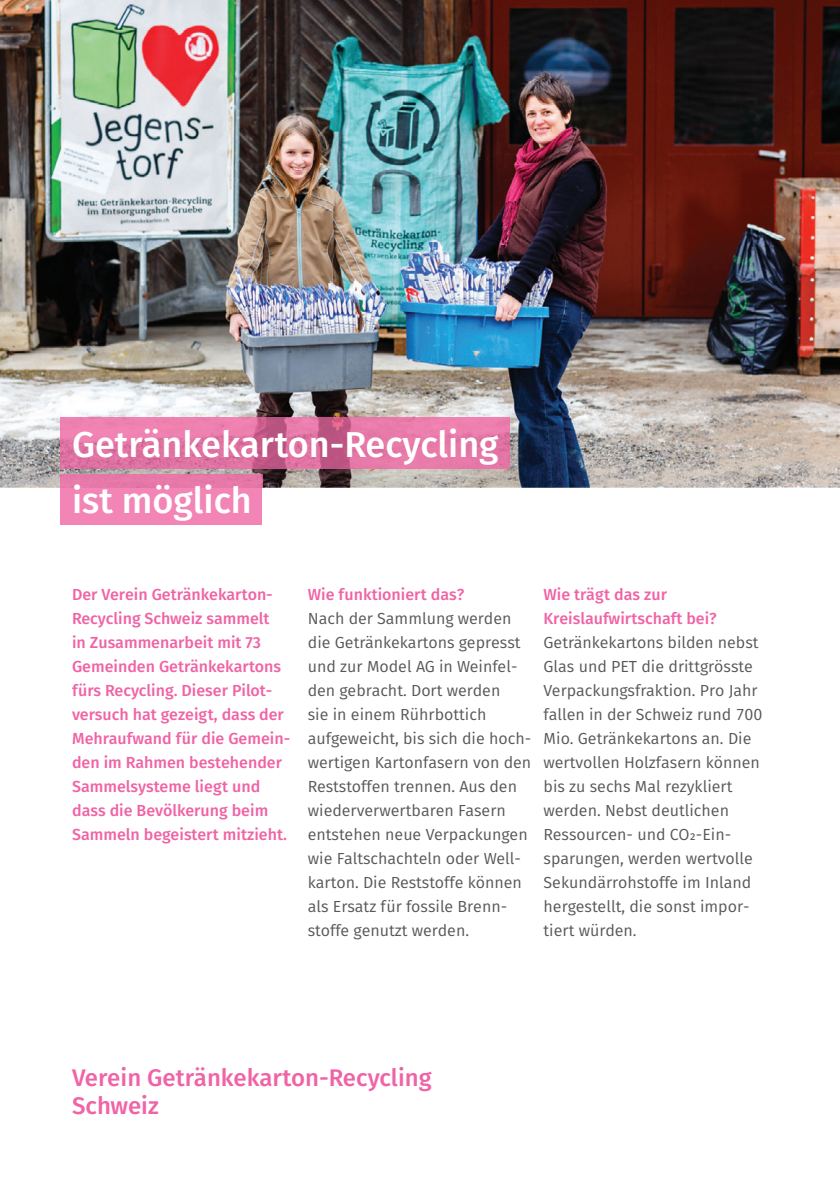
<style>
.page{position:relative;width:840px;height:1191px;background:#fff}
.page>*{position:absolute;margin:0;border:0;box-sizing:border-box;transform-origin:0 0}
.t1{font:500 36px/56px "Fira Sans";color:#fff}
.t2{font:500 24px/28px "Fira Sans";color:#f063a6}
.t3{font:16px/24px "Fira Sans";color:#57585a}
.t4{font:500 16px/24px "Fira Sans";color:#f063a6}
</style>
<div class="page">
<img style="left:0;top:0;width:839px;height:488px">
<div style="left:61px;top:488px;width:201px;height:37px;background:#f285b5"></div>
<div style="left:61px;top:474px;width:201px;height:14px;background:#e678a8"></div>
<img style="left:61px;top:418px;width:448px;height:51px">
<h1 class="t1" style="left:72px;top:416px;width:428px">Getränkekarton-Recycling ist möglich</h1>
<p class="t4" style="left:72px;top:582px;width:219px">Der Verein Getränkekarton-<br>Recycling Schweiz sammelt<br>in Zusammenarbeit mit 73<br>Gemeinden Getränkekartons fürs Recycling. Dieser Pilot&shy;versuch hat gezeigt, dass der<br>Mehraufwand für die Gemein&shy;den im Rahmen bestehender<br>Sammelsysteme liegt und dass die Bevölkerung beim<br>Sammeln begeistert mitzieht.</p>
<p class="t4" style="left:307px;top:582px;width:158px">Wie funktioniert das?</p>
<p class="t3" style="left:307px;top:606px;width:225px">Nach der Sammlung werden die Getränkekartons gepresst und zur Model AG in Weinfel&shy;den gebracht. Dort werden<br>sie in einem Rührbottich aufgeweicht, bis sich die hoch&shy;wertigen Kartonfasern von den<br>Reststoffen trennen. Aus den wiederverwertbaren Fasern entstehen neue Verpackungen wie Faltschachteln oder Well&shy;karton. Die Reststoffe können als Ersatz für fossile Brenn&shy;stoffe genutzt werden.</p>
<p class="t4" style="left:543px;top:582px;width:175px">Wie trägt das zur<br>Kreislaufwirtschaft bei?</p>
<p class="t3" style="left:543px;top:630px;width:220px">Getränkekartons bilden nebst<br>Glas und PET die drittgrösste<br>Verpackungsfraktion. Pro Jahr fallen in der Schweiz rund 700<br>Mio. Getränkekartons an. Die wertvollen Holzfasern können bis zu sechs Mal rezykliert werden. Nebst deutlichen<br>Ressourcen- und CO2-Ein&shy;sparungen, werden wertvolle<br>Sekundärrohstoffe im Inland hergestellt, die sonst impor&shy;tiert würden.</p>
<h2 class="t2" style="left:72px;top:1063px;width:361px">Verein Getränkekarton-Recycling<br>Schweiz</h2>
</div>
